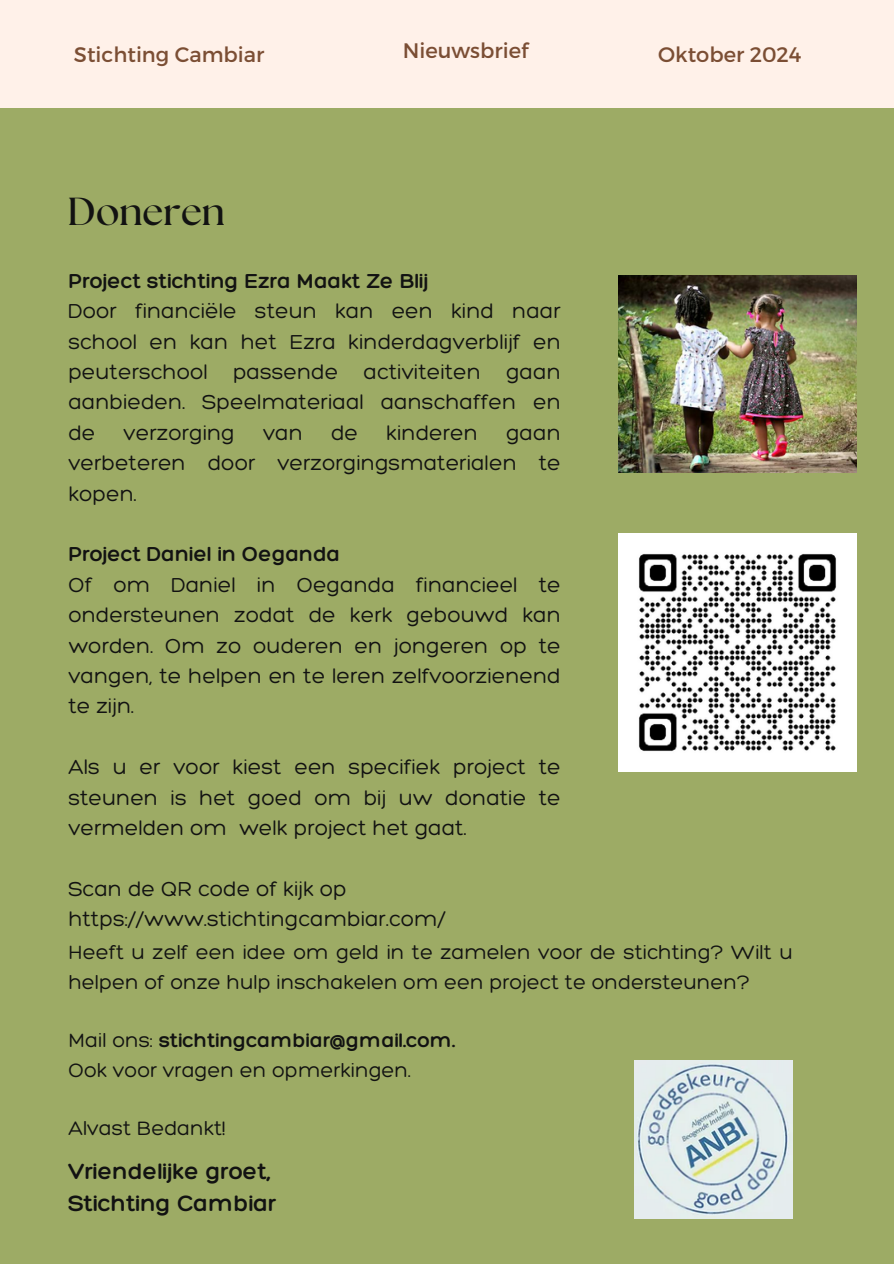
<style>
.page{position:relative;width:894px;height:1264px;background:#fff}
.page>*{position:absolute;margin:0;border:0;box-sizing:border-box;transform-origin:0 0}
.t1{font:700 39px "The Seasons";color:#121212}
.t2{font:300 24px/32.7px "Hero";color:#121212}
.t3{font:300 21.9px/30.3px "Hero";color:#121212}
.t4{font:300 21px/29.2px "Hero";color:#121212}
.t5{font:21px "Montserrat";color:#7b4e34}
.t6{font:300 21px "Hero";color:#121212}
.s1{font-style:inherit}
</style>
<div class="page">
<div style="left:0;top:0;width:893px;height:1263px;background:#9dab65"></div>
<img style="left:618px;top:533px;width:237px;height:238px">
<div style="left:0;top:0;width:893px;height:108px;background:#fff1e9"></div>
<img style="left:618px;top:275px;width:237px;height:197px">
<img style="left:634px;top:1060px;width:158px;height:158px">
<p class="t5" style="left:74px;top:41px;width:192px">Stichting Cambiar</p>
<p class="t5" style="left:403px;top:37px;width:127px">Nieuwsbrief</p>
<h2 class="t5" style="left:658px;top:41px;width:145px">Oktober 2024</h2>
<h2 class="t1" style="left:67px;top:193px;width:159px">Doneren</h2>
<p class="t3" style="left:68px;top:265px;width:494px"><span class="s1">Project stichting Ezra Maakt Ze Blij<br></span>Door financiële steun kan een kind naar school en kan het Ezra kinderdagverblijf en peuterschool passende activiteiten gaan aanbieden. Speelmateriaal aanschaffen en de</p>
<p class="t3" style="left:124px;top:417px;width:113px">verzorging</p>
<p class="t3" style="left:263px;top:417px;width:41px">van</p>
<p class="t3" style="left:331px;top:417px;width:29px">de</p>
<p class="t3" style="left:386px;top:417px;width:93px">kinderen</p>
<p class="t3" style="left:68px;top:417px;width:494px;text-align:justify;text-indent:437px">gaan verbeteren door verzorgingsmaterialen te kopen.</p>
<p class="t3" style="left:68px;top:538px;width:494px"><span class="s1">Project Daniel in Oeganda<br></span>Of om Daniel in Oeganda financieel te ondersteunen zodat de kerk gebouwd kan worden. Om zo ouderen en jongeren op te vangen, te helpen en te leren zelfvoorzienend te zijn.</p>
<h1 class="t3" style="left:68px;top:751px;width:494px;text-align:justify">Als u er voor kiest een specifiek project te steunen is het goed om bij uw donatie te vermelden om welk project het gaat.</h1>
<h2 class="t3" style="left:68px;top:872px;width:379px">Scan de QR code of kijk op https://www.stichtingcambiar.com/</h2>
<h2 class="t4" style="left:68px;top:937px;width:725px">Heeft u zelf een idee om geld in te zamelen voor de stichting? Wilt u helpen of onze hulp inschakelen om een project te ondersteunen?</h2>
<p class="t6" style="left:68px;top:1027px;width:388px"><span class="s1">Mail ons:</span> stichtingcambiar@gmail.com.</p>
<p class="t4" style="left:68px;top:1054px;width:344px">Ook voor vragen en opmerkingen.</p>
<p class="t4" style="left:68px;top:1112px;width:159px">Alvast Bedankt!</p>
<p class="t2" style="left:68px;top:1153px;width:209px">Vriendelijke groet,<br>Stichting Cambiar</p>
</div>
